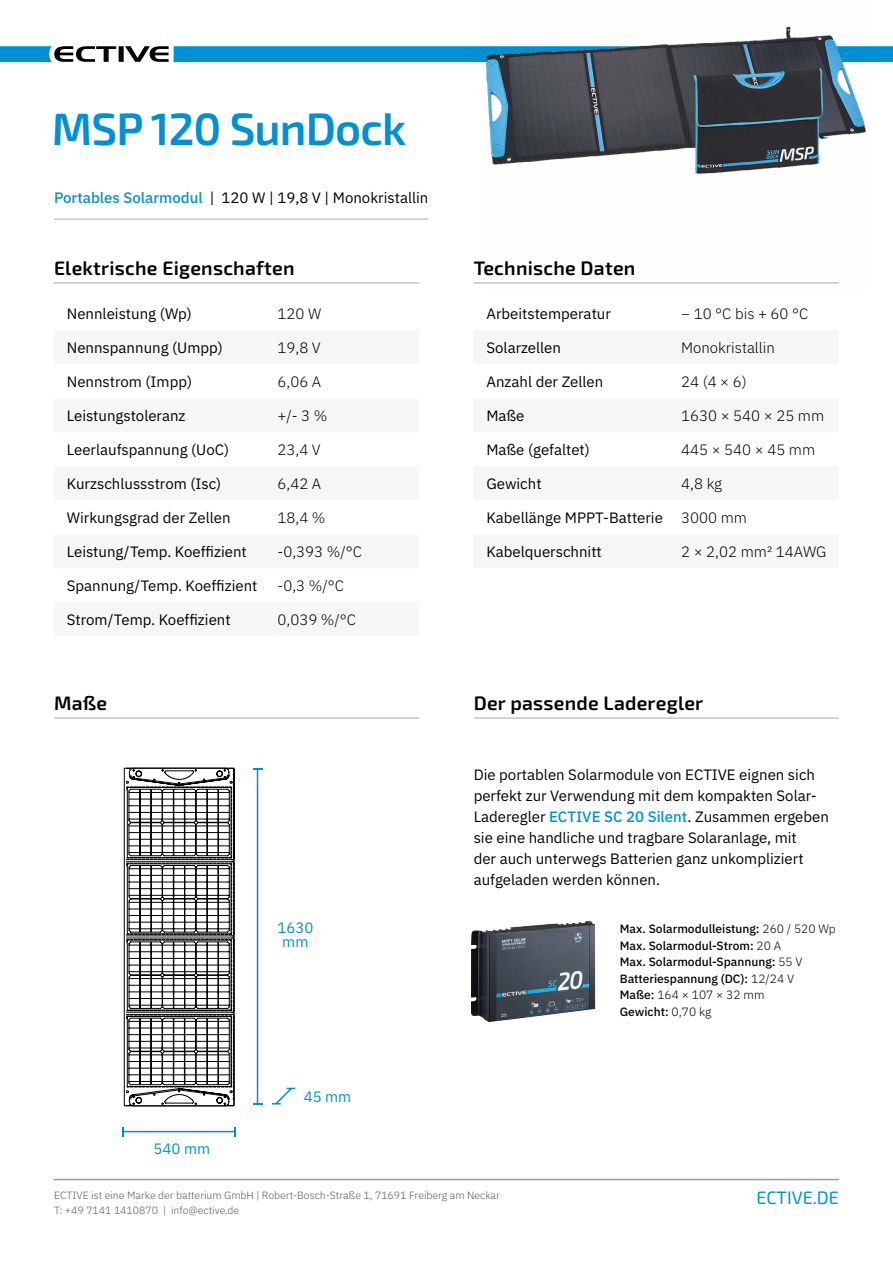
<style>
.page{position:relative;width:893px;height:1263px;background:#fff}
.page>*{position:absolute;margin:0;border:0;box-sizing:border-box;transform-origin:0 0}
.t1{font:600 45.3px "Exo 2";letter-spacing:-.02em;color:#0090d4}
.t2{font:600 19.5px "Exo 2";letter-spacing:.01em;color:#000}
.t3{font:18px "Exo 2";color:#0090d4}
.t4{font:15px/21px "IBM Plex Sans";color:#000}
.t5{font:300 15px "IBM Plex Sans";color:#000}
.t6{font:15px/13.5px "IBM Plex Sans";color:#0090d4;text-align:center}
.t7{font:500 12px/16.5px "IBM Plex Sans";color:#000}
.t8{font:300 10.5px/15px "IBM Plex Sans";color:#575756}
.s1{font-weight:500;color:#0090d4}
.s2{font-weight:300}
</style>
<div class="page">
<svg style="left:0;top:46px;width:169px;height:16px"></svg>
<div style="left:174px;top:46px;width:719px;height:16px;background:#0090d4"></div>
<hr style="left:54px;top:1179px;width:785px;height:1px;background:#9d9d9c">
<hr style="left:54px;top:282px;width:365px;height:2px;background:#c6c6c6">
<hr style="left:54px;top:717px;width:365px;height:2px;background:#c6c6c6">
<hr style="left:474px;top:282px;width:365px;height:2px;background:#c6c6c6">
<hr style="left:474px;top:717px;width:365px;height:2px;background:#c6c6c6">
<img style="left:471px;top:920px;width:124px;height:102px">
<hr style="left:54px;top:218px;width:374px;height:2px;background:#c6c6c6">
<img style="left:484px;top:26px;width:383px;height:258px">
<svg style="left:124px;top:768px;width:111px;height:338px"></svg>
<hr style="left:123px;top:1131px;width:112px;height:1px;background:#008fd1">
<svg style="left:122px;top:1127px;width:2px;height:9px"></svg>
<hr style="left:257px;top:769px;width:1px;height:335px;background:#008fd1">
<svg style="left:253px;top:768px;width:9px;height:2px"></svg>
<svg style="left:272px;top:1087px;width:24px;height:18px"></svg>
<h1 class="t1" style="left:52px;top:102px;width:356px">MSP 120 SunDock</h1>
<p class="t4" style="left:54px;top:186px;width:376px"><span class="s1">Portables Solarmodul</span> | 120 W | 19,8 V | Monokristallin</p>
<h2 class="t2" style="left:54px;top:256px;width:242px">Elektrische Eigenschaften</h2>
<p class="t4" style="left:67px;top:302px;width:127px">Nennleistung (Wp)</p>
<p class="t4" style="left:67px;top:336px;width:158px">Nennspannung (Umpp)</p>
<p class="t4" style="left:67px;top:370px;width:127px">Nennstrom (Impp)</p>
<p class="t4" style="left:67px;top:404px;width:120px">Leistungstoleranz</p>
<p class="t4" style="left:67px;top:438px;width:164px">Leerlaufspannung (UoC)</p>
<p class="t4" style="left:67px;top:472px;width:156px">Kurzschlussstrom (Isc)</p>
<p class="t4" style="left:67px;top:506px;width:165px">Wirkungsgrad der Zellen</p>
<p class="t4" style="left:67px;top:540px;width:182px">Leistung/Temp. Koeffizient</p>
<p class="t4" style="left:67px;top:574px;width:192px">Spannung/Temp. Koeffizient</p>
<p class="t4" style="left:67px;top:608px;width:165px">Strom/Temp. Koeffizient</p>
<p class="t5" style="left:277px;top:302px;width:45px">120 W</p>
<p class="t5" style="left:277px;top:336px;width:45px">19,8 V</p>
<p class="t5" style="left:277px;top:370px;width:45px">6,06 A</p>
<p class="t5" style="left:277px;top:404px;width:51px">+/- 3 %</p>
<p class="t5" style="left:277px;top:438px;width:45px">23,4 V</p>
<p class="t5" style="left:277px;top:472px;width:45px">6,42 A</p>
<p class="t5" style="left:277px;top:506px;width:50px">18,4 %</p>
<p class="t5" style="left:277px;top:540px;width:86px">-0,393 %/°C</p>
<p class="t5" style="left:277px;top:574px;width:68px">-0,3 %/°C</p>
<p class="t5" style="left:277px;top:608px;width:80px">0,039 %/°C</p>
<h2 class="t2" style="left:54px;top:692px;width:55px">Maße</h2>
<p class="t6" style="left:154px;top:1140px;width:58px">540 mm</p>
<p class="t6" style="left:277px;top:920px;width:37px">1630 mm</p>
<p class="t6" style="left:304px;top:1089px;width:49px">45 mm</p>
<h2 class="t2" style="left:474px;top:256px;width:163px">Technische Daten</h2>
<p class="t4" style="left:486px;top:302px;width:126px">Arbeitstemperatur</p>
<p class="t4" style="left:486px;top:336px;width:76px">Solarzellen</p>
<p class="t4" style="left:486px;top:370px;width:118px">Anzahl der Zellen</p>
<p class="t4" style="left:486px;top:404px;width:40px">Maße</p>
<p class="t4" style="left:486px;top:438px;width:105px">Maße (gefaltet)</p>
<p class="t4" style="left:486px;top:472px;width:57px">Gewicht</p>
<p class="t4" style="left:486px;top:506px;width:178px">Kabellänge MPPT-Batterie</p>
<p class="t4" style="left:486px;top:540px;width:117px">Kabelquerschnitt</p>
<p class="t5" style="left:681px;top:302px;width:129px">− 10 °C bis + 60 °C</p>
<p class="t5" style="left:681px;top:336px;width:95px">Monokristallin</p>
<p class="t5" style="left:681px;top:370px;width:67px">24 (4 × 6)</p>
<p class="t5" style="left:681px;top:404px;width:144px">1630 × 540 × 25 mm</p>
<p class="t5" style="left:681px;top:438px;width:135px">445 × 540 × 45 mm</p>
<p class="t5" style="left:681px;top:472px;width:42px">4,8 kg</p>
<p class="t5" style="left:681px;top:506px;width:67px">3000 mm</p>
<p class="t5" style="left:681px;top:540px;width:147px">2 × 2,02 mm² 14AWG</p>
<h2 class="t2" style="left:474px;top:692px;width:231px">Der passende Laderegler</h2>
<p class="t4" style="left:474px;top:762px;width:357px">Die portablen Solarmodule von ECTIVE eignen sich perfekt zur Verwendung mit dem kompakten Solar-Laderegler <span class="s1">ECTIVE SC 20 Silent</span>. Zusammen ergeben sie eine handliche und tragbare Solaranlage, mit<br>der auch unterwegs Batterien ganz unkompliziert aufgeladen werden können.</p>
<p class="t7" style="left:620px;top:919px;width:218px">Max. Solarmodulleistung: <span class="s2">260 / 520 Wp<br></span>Max. Solarmodul-Strom: <span class="s2">20 A<br></span>Max. Solarmodul-Spannung: <span class="s2">55 V<br></span>Batteriespannung (DC): <span class="s2">12/24 V<br></span>Maße: <span class="s2">164 × 107 × 32 mm<br></span>Gewicht: <span class="s2">0,70 kg</span></p>
<p class="t8" style="left:54px;top:1187px;width:447px">ECTIVE ist eine Marke der batterium GmbH | Robert-Bosch-Straße 1, 71691 Freiberg am Neckar<br>T: +49 7141 1410870 | info@ective.de</p>
<p class="t3" style="left:756px;top:1187px;width:84px">ECTIVE.DE</p>
</div>
